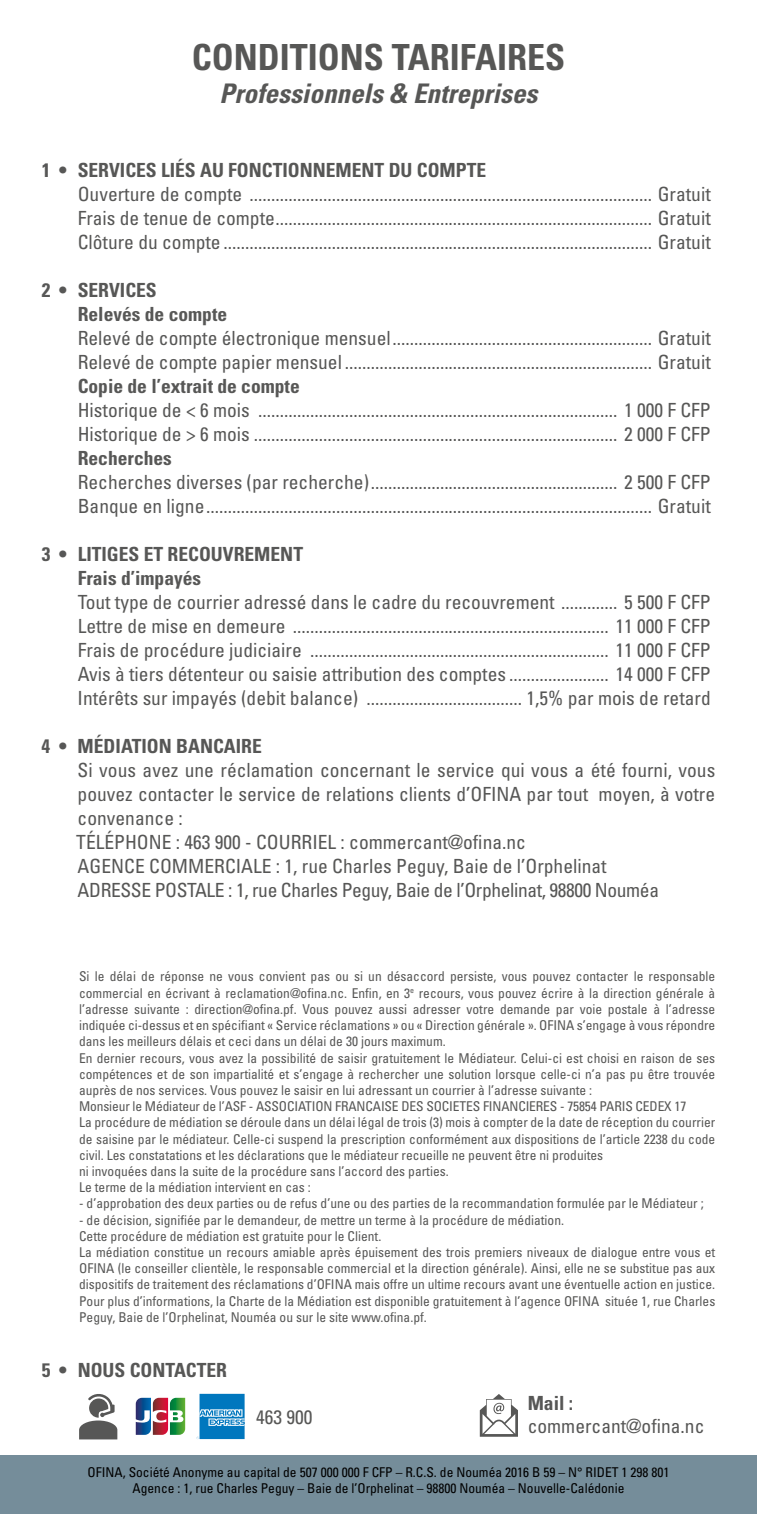
<style>
.page{position:relative;width:757px;height:1514px;background:#fff}
.page>*{position:absolute;margin:0;border:0;box-sizing:border-box;transform-origin:0 0}
.t1{font:700 condensed 36px "Univers";color:#575756}
.t2{font:italic 700 condensed 27px "Univers";color:#575756}
.t3{font:condensed 19.5px/24px "Univers";color:#575756}
.t4{font:700 condensed 19.5px/24px "Univers";color:#575756}
.t5{font:condensed 13.5px/16.2px "Univers";color:#575756}
.t6{font:condensed 13.5px/16.2px "Univers";color:#000;text-align:center}
</style>
<div class="page">
<div style="left:0;top:1455px;width:757px;height:59px;background:#758d9a"></div>
<svg style="left:79px;top:1394px;width:38px;height:45px"></svg>
<svg style="left:480px;top:1394px;width:38px;height:42px"></svg>
<div style="left:194px;top:1390px;width:54px;height:52px;background:linear-gradient(to right,#fff,#fff)"></div>
<svg style="left:197px;top:1394px;width:48px;height:45px;background:#3593cb"></svg>
<svg style="left:135px;top:1397px;width:51px;height:38px"></svg>
<h1 class="t1" style="left:192px;top:35px;width:375px">CONDITIONS TARIFAIRES</h1>
<h2 class="t2" style="left:219px;top:77px;width:319px">Professionnels &amp; Entreprises</h2>
<h3 class="t4" style="left:42px;top:158px;width:446px">1 • SERVICES LIÉS AU FONCTIONNEMENT DU COMPTE</h3>
<p class="t3" style="left:78px;top:182px;width:635px;text-align:justify">Ouverture de compte ............................................................................................. Gratuit Frais de tenue de compte....................................................................................... Gratuit Clôture du compte ................................................................................................... Gratuit</p>
<h3 class="t4" style="left:78px;top:278px;width:151px;text-indent:-36px">2 • SERVICES<br>Relevés de compte</h3>
<p class="t3" style="left:78px;top:326px;width:635px">Relevé de compte électronique mensuel............................................................ Gratuit<br>Relevé de compte papier mensuel ....................................................................... Gratuit</p>
<h3 class="t4" style="left:78px;top:374px;width:224px">Copie de l’extrait de compte</h3>
<p class="t3" style="left:78px;top:398px;width:635px">Historique de &lt; 6 mois ................................................................................... 1 000 F CFP<br>Historique de &gt; 6 mois .................................................................................... 2 000 F CFP</p>
<h3 class="t4" style="left:78px;top:446px;width:96px">Recherches</h3>
<p class="t3" style="left:78px;top:470px;width:635px">Recherches diverses (par recherche)......................................................... 2 500 F CFP<br>Banque en ligne....................................................................................................... Gratuit</p>
<h3 class="t4" style="left:78px;top:542px;width:227px;text-indent:-36px">3 • LITIGES ET RECOUVREMENT<br>Frais d’impayés</h3>
<p class="t3" style="left:78px;top:590px;width:635px;text-align:justify">Tout type de courrier adressé dans le cadre du recouvrement ............. 5 500 F CFP Lettre de mise en demeure ......................................................................... 11 000 F CFP Frais de procédure judiciaire ..................................................................... 11 000 F CFP Avis à tiers détenteur ou saisie attribution des comptes ....................... 14 000 F CFP Intérêts sur impayés (debit balance) .................................... 1,5% par mois de retard</p>
<h3 class="t4" style="left:42px;top:734px;width:222px">4 • MÉDIATION BANCAIRE</h3>
<p class="t3" style="left:76px;top:758px;width:640px">Si vous avez une réclamation concernant le service qui vous a été fourni, vous pouvez contacter le service de relations clients d’OFINA par tout moyen, à votre convenance :<br>TÉLÉPHONE : 463 900 - COURRIEL : commercant@ofina.nc<br>AGENCE COMMERCIALE : 1, rue Charles Peguy, Baie de l’Orphelinat<br>ADRESSE POSTALE : 1, rue Charles Peguy, Baie de l’Orphelinat, 98800 Nouméa</p>
<p class="t5" style="left:79px;top:968px;width:638px">Si le délai de réponse ne vous convient pas ou si un désaccord persiste, vous pouvez contacter le responsable commercial en écrivant à reclamation@ofina.nc. Enfin, en 3<sup>e</sup> recours, vous pouvez écrire à la direction générale à l’adresse suivante : direction@ofina.pf. Vous pouvez aussi adresser votre demande par voie postale à l’adresse indiquée ci-dessus et en spécifiant « Service réclamations » ou « Direction générale ». OFINA s’engage à vous répondre dans les meilleurs délais et ceci dans un délai de 30 jours maximum.<br>En dernier recours, vous avez la possibilité de saisir gratuitement le Médiateur. Celui-ci est choisi en raison de ses compétences et de son impartialité et s’engage à rechercher une solution lorsque celle-ci n’a pas pu être trouvée auprès de nos services. Vous pouvez le saisir en lui adressant un courrier à l’adresse suivante :<br>Monsieur le Médiateur de l’ASF - ASSOCIATION FRANCAISE DES SOCIETES FINANCIERES - 75854 PARIS CEDEX 17<br>La procédure de médiation se déroule dans un délai légal de trois (3) mois à compter de la date de réception du courrier de saisine par le médiateur. Celle-ci suspend la prescription conformément aux dispositions de l’article 2238 du code civil. Les constatations et les déclarations que le médiateur recueille ne peuvent être ni produites<br>ni invoquées dans la suite de la procédure sans l’accord des parties.<br>Le terme de la médiation intervient en cas :</p>
<p class="t5" style="left:79px;top:1195px;width:626px">- d’approbation des deux parties ou de refus d’une ou des parties de la recommandation formulée par le Médiateur ;</p>
<p class="t5" style="left:79px;top:1211px;width:638px">- de décision, signifiée par le demandeur, de mettre un terme à la procédure de médiation.<br>Cette procédure de médiation est gratuite pour le Client.<br>La médiation constitue un recours amiable après épuisement des trois premiers niveaux de dialogue entre vous et OFINA (le conseiller clientèle, le responsable commercial et la direction générale). Ainsi, elle ne se substitue pas aux dispositifs de traitement des réclamations d’OFINA mais offre un ultime recours avant une éventuelle action en justice.<br>Pour plus d’informations, la Charte de la Médiation est disponible gratuitement à l’agence OFINA située 1, rue Charles Peguy, Baie de l’Orphelinat, Nouméa ou sur le site www.ofina.pf.</p>
<h3 class="t4" style="left:42px;top:1357px;width:187px">5 • NOUS CONTACTER</h3>
<h3 class="t3" style="left:256px;top:1404px;width:58px">463 900</h3>
<h3 class="t4" style="left:528px;top:1390px;width:47px">Mail :</h3>
<h3 class="t3" style="left:528px;top:1413px;width:178px">commercant@ofina.nc</h3>
<p class="t6" style="left:87px;top:1464px;width:583px">OFINA, Société Anonyme au capital de 507 000 000 F CFP – R.C.S. de Nouméa 2016 B 59 – N° RIDET 1 298 801<br>Agence : 1, rue Charles Peguy – Baie de l’Orphelinat – 98800 Nouméa – Nouvelle-Calédonie</p>
</div>
